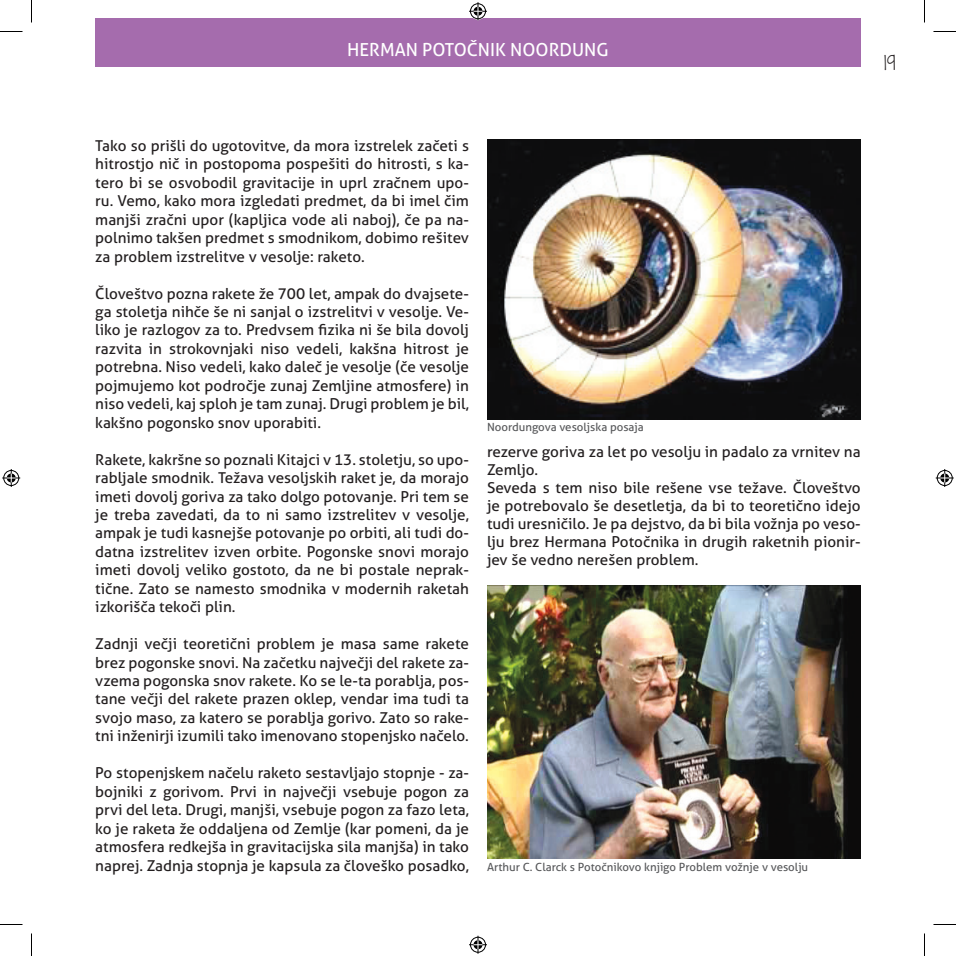
<style>
.page{position:relative;width:956px;height:956px;background:#fff}
.page>*{position:absolute;margin:0;border:0;box-sizing:border-box;transform-origin:0 0}
.t1{font:18px "Aller";color:#fff}
.t2{font:18px "KG When Oceans Rise";color:#231f20}
.t3{font:15px/18.5px "Aller";color:#231f20;text-align:justify}
.t4{font:11.25px "Aller";color:#57585a}
</style>
<div class="page">
<div style="left:95px;top:19px;width:766px;height:48px;background:#a56cad"></div>
<img style="left:487px;top:585px;width:374px;height:273px">
<img style="left:487px;top:140px;width:374px;height:280px">
<svg style="left:0;top:31px;width:22px;height:1px"></svg>
<svg style="left:933px;top:31px;width:23px;height:1px"></svg>
<svg style="left:0;top:924px;width:22px;height:1px"></svg>
<svg style="left:933px;top:924px;width:23px;height:1px"></svg>
<svg style="left:31px;top:0;width:1px;height:23px"></svg>
<svg style="left:31px;top:933px;width:1px;height:23px"></svg>
<svg style="left:924px;top:0;width:1px;height:23px"></svg>
<svg style="left:924px;top:933px;width:1px;height:23px"></svg>
<svg style="left:469px;top:2px;width:18px;height:18px"></svg>
<svg style="left:469px;top:936px;width:18px;height:18px"></svg>
<svg style="left:2px;top:469px;width:18px;height:18px"></svg>
<svg style="left:936px;top:469px;width:18px;height:18px"></svg>
<p class="t1" style="left:347px;top:38px;width:263px">HERMAN POTOČNIK NOORDUNG</p>
<p class="t2" style="left:884px;top:53px;width:13px">19</p>
<p class="t3" style="left:95px;top:136px;width:375px">Tako so prišli do ugotovitve, da mora izstrelek začeti s hitrostjo nič in postopoma pospešiti do hitrosti, s ka&shy;tero bi se osvobodil gravitacije in uprl zračnem upo&shy;ru. Vemo, kako mora izgledati predmet, da bi imel čim manjši zračni upor (kapljica vode ali naboj), če pa na&shy;polnimo takšen predmet s smodnikom, dobimo rešitev za problem izstrelitve v vesolje: raketo.</p>
<p class="t3" style="left:95px;top:284px;width:375px">Človeštvo pozna rakete že 700 let, ampak do dvajsete&shy;ga stoletja nihče še ni sanjal o izstrelitvi v vesolje. Ve&shy;liko je razlogov za to. Predvsem fizika ni še bila dovolj razvita in strokovnjaki niso vedeli, kakšna hitrost je potrebna. Niso vedeli, kako daleč je vesolje (če vesolje pojmujemo kot področje zunaj Zemljine atmosfere) in niso vedeli, kaj sploh je tam zunaj. Drugi problem je bil, kakšno pogonsko snov uporabiti.</p>
<p class="t3" style="left:95px;top:450px;width:375px">Rakete, kakršne so poznali Kitajci v 13. stoletju, so upo&shy;rabljale smodnik. Težava vesoljskih raket je, da morajo imeti dovolj goriva za tako dolgo potovanje. Pri tem se je treba zavedati, da to ni samo izstrelitev v vesolje, ampak je tudi kasnejše potovanje po orbiti, ali tudi do&shy;datna izstrelitev izven orbite. Pogonske snovi morajo imeti dovolj veliko gostoto, da ne bi postale neprak&shy;tične. Zato se namesto smodnika v modernih raketah izkorišča tekoči plin.</p>
<p class="t3" style="left:95px;top:634px;width:375px">Zadnji večji teoretični problem je masa same rakete brez pogonske snovi. Na začetku največji del rakete za&shy;vzema pogonska snov rakete. Ko se le-ta porablja, pos&shy;tane večji del rakete prazen oklep, vendar ima tudi ta svojo maso, za katero se porablja gorivo. Zato so rake&shy;tni inženirji izumili tako imenovano stopenjsko načelo.</p>
<p class="t3" style="left:95px;top:764px;width:375px">Po stopenjskem načelu raketo sestavljajo stopnje - za&shy;bojniki z gorivom. Prvi in največji vsebuje pogon za prvi del leta. Drugi, manjši, vsebuje pogon za fazo leta, ko je raketa že oddaljena od Zemlje (kar pomeni, da je atmosfera redkejša in gravitacijska sila manjša) in tako naprej. Zadnja stopnja je kapsula za človeško posadko,</p>
<p class="t4" style="left:487px;top:420px;width:158px">Noordungova vesoljska posaja</p>
<p class="t3" style="left:487px;top:443px;width:375px;line-height:18px;text-align:left">rezerve goriva za let po vesolju in padalo za vrnitev na Zemljo.<br>Seveda s tem niso bile rešene vse težave. Človeštvo je potrebovalo še desetletja, da bi to teoretično idejo tudi uresničilo. Je pa dejstvo, da bi bila vožnja po veso&shy;lju brez Hermana Potočnika in drugih raketnih pionir&shy;jev še vedno nerešen problem.</p>
<p class="t4" style="left:487px;top:860px;width:323px">Arthur C. Clarck s Potočnikovo knjigo Problem vožnje v vesolju</p>
</div>
